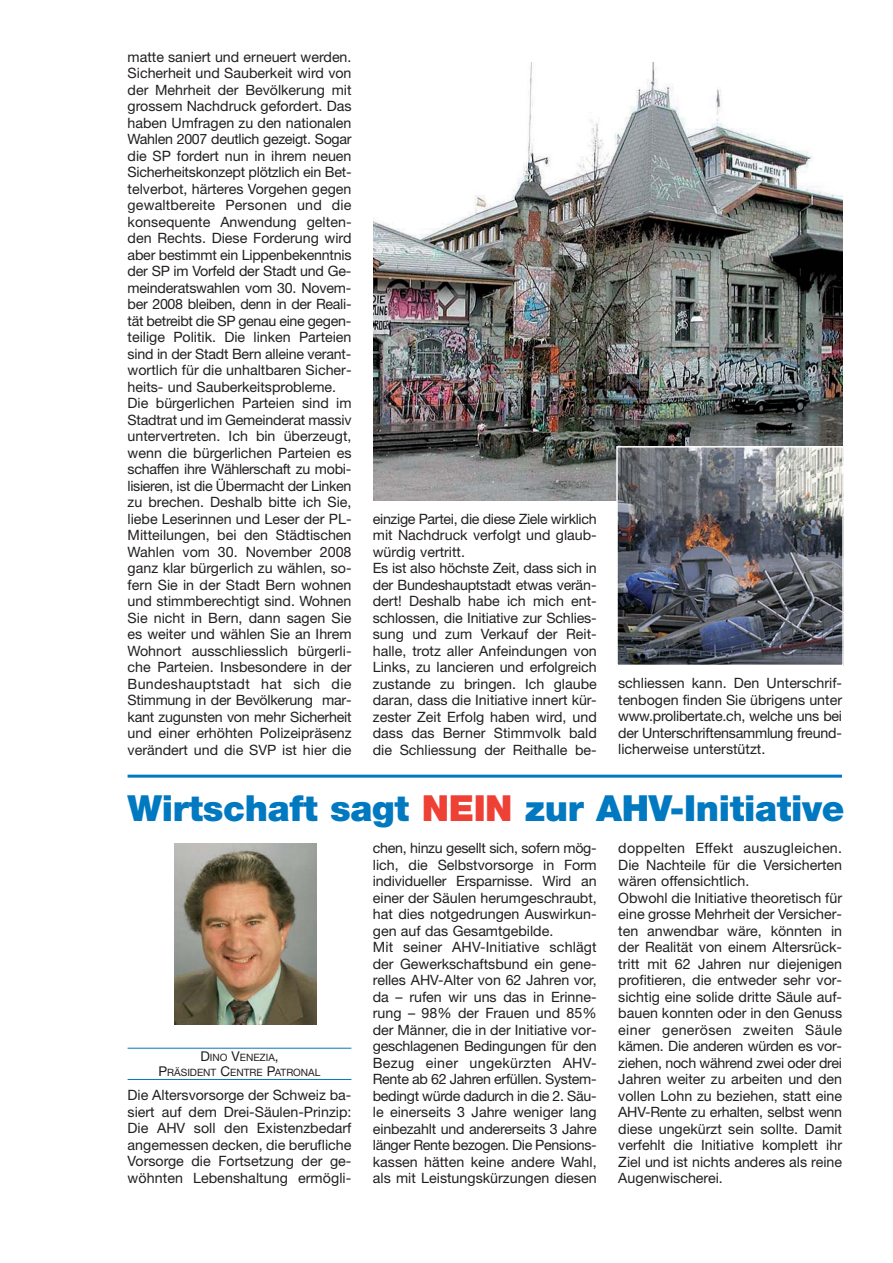
<style>
.page{position:relative;width:893px;height:1263px;background:#fff}
.page>*{position:absolute;margin:0;border:0;box-sizing:border-box;transform-origin:0 0}
.t1{font:900 36px "Helvetica Neue";letter-spacing:-.01em;color:#0079c1}
.t2{font:14.25px/16.5px "Helvetica Neue";color:#231f20}
.t3{font:10.2px/15px "Helvetica Neue";color:#231f20;text-align:center}
.s1{color:#ef4035}
.s2{font-size:13.5px}
</style>
<div class="page">
<hr style="left:128px;top:775px;width:714px;height:3px;background:#0079c1">
<img style="left:373px;top:62px;width:469px;height:438px">
<hr style="left:128px;top:1048px;width:223px;height:1px;background:#0079c1">
<hr style="left:128px;top:1079px;width:223px;height:1px;background:#0079c1">
<img style="left:174px;top:843px;width:142px;height:182px">
<img style="left:619px;top:449px;width:221px;height:214px">
<div style="left:616px;top:446px;width:227px;height:220px;border:2px solid #fff"></div>
<p class="t2" style="left:128px;top:50px;width:225px">matte saniert und erneuert werden.<br>Sicherheit und Sauberkeit wird von der Mehrheit der Bevölkerung mit grossem Nachdruck gefordert. Das haben Umfragen zu den nationalen Wahlen 2007 deutlich gezeigt. Sogar die SP fordert nun in ihrem neuen Sicherheitskonzept plötzlich ein Bet&shy;telverbot, härteres Vorgehen gegen gewaltbereite Personen und die konsequente Anwendung gelten&shy;den Rechts. Diese Forderung wird aber bestimmt ein Lippenbekenntnis der SP im Vorfeld der Stadt und Ge&shy;meinderatswahlen vom 30. Novem&shy;ber 2008 bleiben, denn in der Reali&shy;tät betreibt die SP genau eine gegen&shy;teilige Politik. Die linken Parteien sind in der Stadt Bern alleine verant&shy;wortlich für die unhaltbaren Sicher&shy;heits- und Sauberkeitsprobleme.<br>Die bürgerlichen Parteien sind im Stadtrat und im Gemeinderat massiv untervertreten. Ich bin überzeugt, wenn die bürgerlichen Parteien es schaffen ihre Wählerschaft zu mobi&shy;lisieren, ist die Übermacht der Linken zu brechen. Deshalb bitte ich Sie, liebe Leserinnen und Leser der PL-Mitteilungen, bei den Städtischen Wahlen vom 30. November 2008 ganz klar bürgerlich zu wählen, so&shy;fern Sie in der Stadt Bern wohnen und stimmberechtigt sind. Wohnen Sie nicht in Bern, dann sagen Sie es weiter und wählen Sie an Ihrem Wohnort ausschliesslich bürgerli&shy;che Parteien. Insbesondere in der Bundeshauptstadt hat sich die Stimmung in der Bevölkerung mar&shy;kant zugunsten von mehr Sicherheit und einer erhöhten Polizeipräsenz verändert und die SVP ist hier die</p>
<p class="t2" style="left:373px;top:512px;width:225px">einzige Partei, die diese Ziele wirklich mit Nachdruck verfolgt und glaub&shy;würdig vertritt.<br>Es ist also höchste Zeit, dass sich in der Bundeshauptstadt etwas verän&shy;dert! Deshalb habe ich mich ent&shy;schlossen, die Initiative zur Schlies&shy;sung und zum Verkauf der Reit&shy;halle, trotz aller Anfeindungen von Links, zu lancieren und erfolgreich zustande zu bringen. Ich glaube daran, dass die Initiative innert kür&shy;zester Zeit Erfolg haben wird, und dass das Berner Stimmvolk bald die Schliessung der Reithalle be-</p>
<p class="t2" style="left:618px;top:677px;width:225px;text-align:justify">schliessen kann. Den Unterschrif&shy;tenbogen finden Sie übrigens unter www.prolibertate.ch, welche uns bei der Unterschriftensammlung freund&shy;licherweise unterstützt.</p>
<h1 class="t1" style="left:128px;top:796px;width:718px">Wirtschaft sagt <span class="s1">NEIN</span> zur AHV-Initiative</h1>
<p class="t2" style="left:373px;top:841px;width:225px">chen, hinzu gesellt sich, sofern mög&shy;lich, die Selbstvorsorge in Form individueller Ersparnisse. Wird an einer der Säulen herumgeschraubt, hat dies notgedrungen Auswirkun&shy;gen auf das Gesamtgebilde.<br>Mit seiner AHV-Initiative schlägt der Gewerkschaftsbund ein gene&shy;relles AHV-Alter von 62 Jahren vor, da – rufen wir uns das in Erinne&shy;rung – 98% der Frauen und 85% der Männer, die in der Initiative vor&shy;geschlagenen Bedingungen für den Bezug einer ungekürzten AHV-Rente ab 62 Jahren erfüllen. System&shy;bedingt würde dadurch in die 2. Säu&shy;le einerseits 3 Jahre weniger lang einbezahlt und andererseits 3 Jahre länger Rente bezogen. Die Pensions&shy;kassen hätten keine andere Wahl, als mit Leistungskürzungen diesen</p>
<p class="t2" style="left:618px;top:841px;width:225px">doppelten Effekt auszugleichen.<br>Die Nachteile für die Versicherten wären offensichtlich.<br>Obwohl die Initiative theoretisch für eine grosse Mehrheit der Versicher&shy;ten anwendbar wäre, könnten in der Realität von einem Altersrück&shy;tritt mit 62 Jahren nur diejenigen profitieren, die entweder sehr vor&shy;sichtig eine solide dritte Säule auf&shy;bauen konnten oder in den Genuss einer generösen zweiten Säule kämen. Die anderen würden es vor&shy;ziehen, noch während zwei oder drei Jahren weiter zu arbeiten und den vollen Lohn zu beziehen, statt eine AHV-Rente zu erhalten, selbst wenn diese ungekürzt sein sollte. Damit verfehlt die Initiative komplett ihr Ziel und ist nichts anderes als reine Augenwischerei.</p>
<p class="t3" style="left:158px;top:1051px;width:163px"><span class="s2">D</span>INO <span class="s2">V</span>ENEZIA<span class="s2">,<br>P</span>RÄSIDENT <span class="s2">C</span>ENTRE <span class="s2">P</span>ATRONAL</p>
<p class="t2" style="left:128px;top:1089px;width:225px;text-align:justify">Die Altersvorsorge der Schweiz ba&shy;siert auf dem Drei-Säulen-Prinzip:<br>Die AHV soll den Existenzbedarf angemessen decken, die berufliche Vorsorge die Fortsetzung der ge&shy;wöhnten Lebenshaltung ermögli-</p>
</div>
